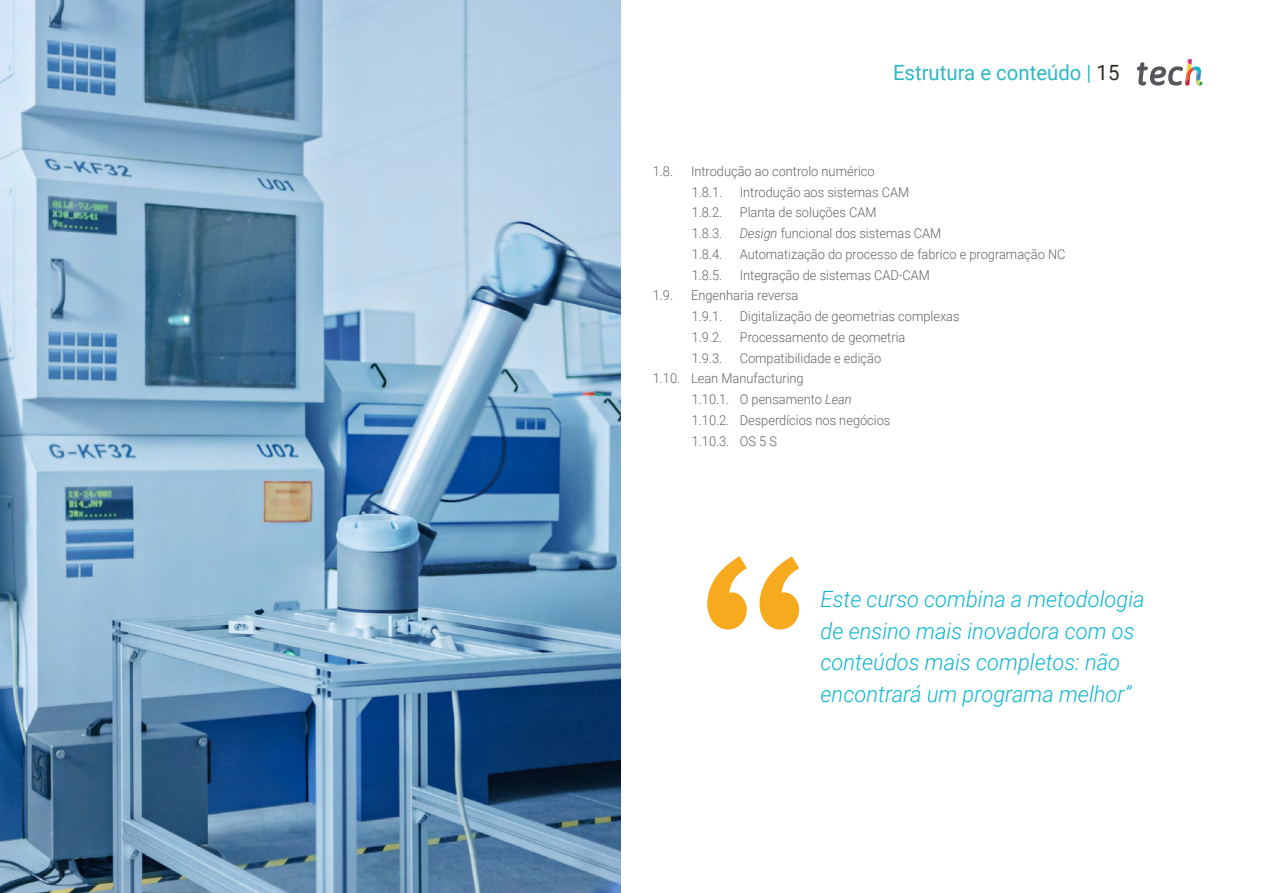
<style>
.page{position:relative;width:1263px;height:893px;background:#fff}
.page>*{position:absolute;margin:0;border:0;box-sizing:border-box;transform-origin:0 0}
.t1{font:italic 300 22.5px/31.5px "Roboto";color:#0fb6cf}
.t2{font:21px "Roboto";color:#2db8c5}
.t3{font:300 13.5px/20.7px "Roboto";color:#61646a;scale:.95 1}
.s1{color:#312e20}
.s2{font-style:italic}
</style>
<div class="page">
<img style="left:0;top:0;width:621px;height:893px">
<svg style="left:707px;top:556px;width:92px;height:73px"></svg>
<svg style="left:1137px;top:59px;width:65px;height:27px"></svg>
<h2 class="t2" style="left:893px;top:57px;width:228px">Estrutura e conteúdo | <span class="s1">15</span></h2>
<p class="t3" style="left:653px;top:160px;width:23px">1.8.</p>
<p class="t3" style="left:691px;top:160px;width:195px">Introdução ao controlo numérico<br>1.8.1.</p>
<p class="t3" style="left:740px;top:181px;width:180px">Introdução aos sistemas CAM</p>
<p class="t3" style="left:692px;top:202px;width:34px">1.8.2.</p>
<p class="t3" style="left:740px;top:202px;width:145px">Planta de soluções CAM</p>
<p class="t3" style="left:692px;top:223px;width:34px">1.8.3.</p>
<p class="t3" style="left:740px;top:223px;width:214px"><span class="s2">Design</span> funcional dos sistemas CAM</p>
<p class="t3" style="left:692px;top:243px;width:34px">1.8.4.</p>
<p class="t3" style="left:740px;top:243px;width:344px">Automatização do processo de fabrico e programação NC</p>
<p class="t3" style="left:692px;top:264px;width:34px">1.8.5.</p>
<p class="t3" style="left:740px;top:264px;width:202px">Integração de sistemas CAD-CAM</p>
<p class="t3" style="left:653px;top:285px;width:23px">1.9.</p>
<p class="t3" style="left:691px;top:285px;width:114px">Engenharia reversa<br>1.9.1.</p>
<p class="t3" style="left:740px;top:306px;width:233px">Digitalização de geometrias complexas</p>
<p class="t3" style="left:692px;top:326px;width:34px">1.9.2.</p>
<p class="t3" style="left:740px;top:326px;width:176px">Processamento de geometria</p>
<p class="t3" style="left:692px;top:347px;width:34px">1.9.3.</p>
<p class="t3" style="left:740px;top:347px;width:150px">Compatibilidade e edição</p>
<p class="t3" style="left:653px;top:368px;width:160px">1.10. Lean Manufacturing</p>
<p class="t3" style="left:692px;top:389px;width:170px">1.10.1. O pensamento <span class="s2">Lean</span></p>
<p class="t3" style="left:692px;top:409px;width:211px">1.10.2. Desperdícios nos negócios</p>
<p class="t3" style="left:692px;top:430px;width:91px">1.10.3. OS 5 S</p>
<h1 class="t1" style="left:821px;top:582px;width:326px">Este curso combina a metodologia de ensino mais inovadora com os conteúdos mais completos: não encontrará um programa melhor”</h1>
</div>
